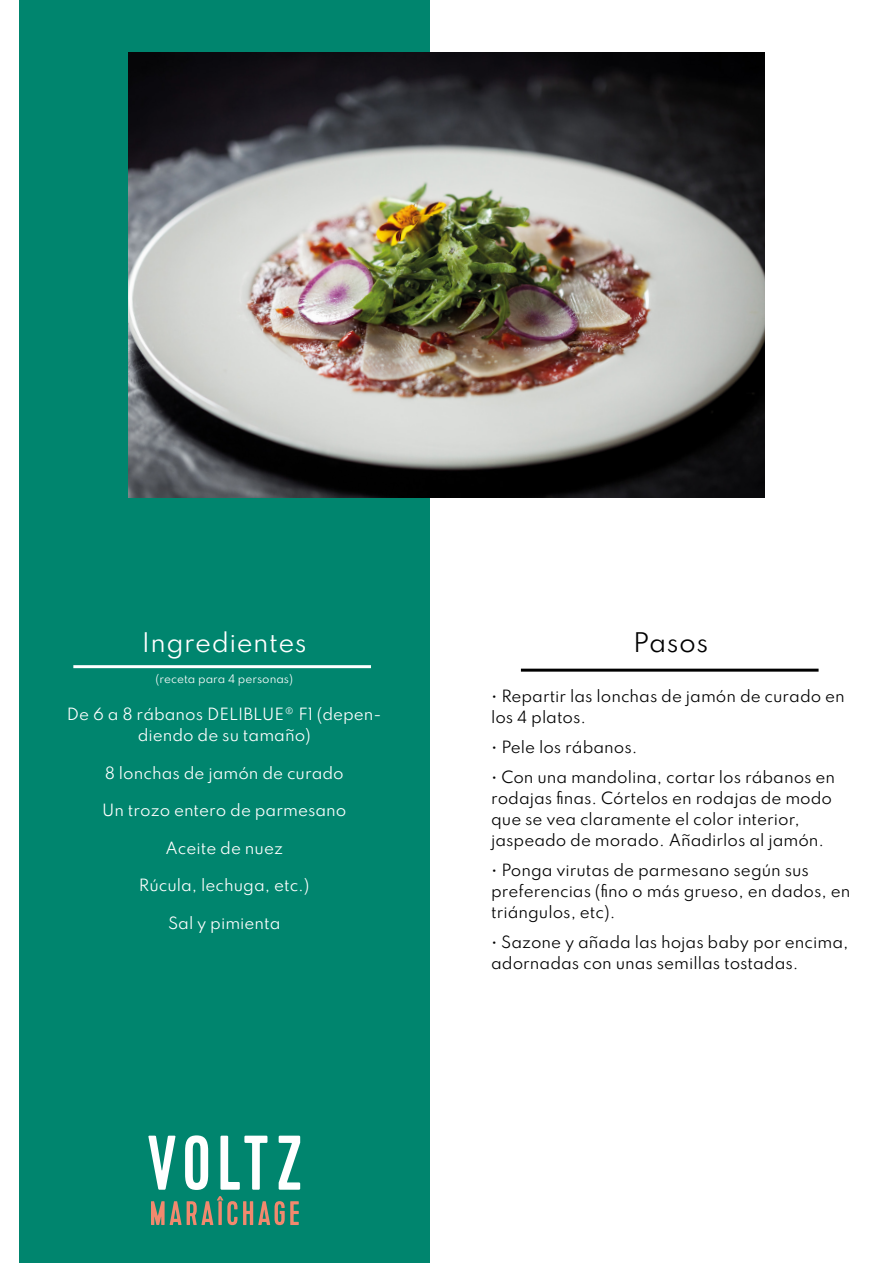
<style>
.page{position:relative;width:893px;height:1263px;background:#fff}
.page>*{position:absolute;margin:0;border:0;box-sizing:border-box;transform-origin:0 0}
.t1{font:24px "Spartan";letter-spacing:.02em;color:#fff}
.t2{font:24px "Spartan";letter-spacing:.015em;color:#000}
.t3{font:15px/21px "Spartan";color:#000}
.t4{font:15px/21px "Spartan";color:#fff;text-align:center}
.t5{font:10.5px "Spartan";color:#fff}
</style>
<div class="page">
<div style="left:19px;top:0;width:410px;height:1263px;background:#00856e"></div>
<svg style="left:148px;top:1136px;width:28px;height:54px"></svg>
<svg style="left:185px;top:1135px;width:23px;height:55px"></svg>
<svg style="left:220px;top:1136px;width:47px;height:54px"></svg>
<svg style="left:279px;top:1136px;width:21px;height:54px"></svg>
<svg style="left:151px;top:1196px;width:86px;height:29px"></svg>
<svg style="left:243px;top:1201px;width:56px;height:24px"></svg>
<img style="left:129px;top:52px;width:635px;height:445px">
<hr style="left:73px;top:665px;width:298px;height:3px;background:#fff">
<hr style="left:521px;top:669px;width:298px;height:3px;background:#000">
<p class="t1" style="left:142px;top:624px;width:166px">Ingredientes</p>
<p class="t5" style="left:156px;top:671px;width:139px">(receta para 4 personas)</p>
<p class="t4" style="left:67px;top:703px;width:316px">De 6 a 8 rábanos DELIBLUE® F1 (depen&shy;diendo de su tamaño)</p>
<p class="t4" style="left:105px;top:762px;width:240px">8 lonchas de jamón de curado</p>
<p class="t4" style="left:102px;top:799px;width:246px">Un trozo entero de parmesano</p>
<p class="t4" style="left:166px;top:837px;width:119px">Aceite de nuez</p>
<p class="t4" style="left:139px;top:874px;width:172px">Rúcula, lechuga, etc.)</p>
<p class="t4" style="left:168px;top:912px;width:114px">Sal y pimienta</p>
<p class="t2" style="left:633px;top:624px;width:77px">Pasos</p>
<p class="t3" style="left:491px;top:685px;width:355px">• Repartir las lonchas de jamón de curado en los 4 platos.</p>
<p class="t3" style="left:491px;top:736px;width:148px">• Pele los rábanos.</p>
<p class="t3" style="left:491px;top:766px;width:345px">• Con una mandolina, cortar los rábanos en rodajas finas. Córtelos en rodajas de modo que se vea claramente el color interior, jaspeado de morado. Añadirlos al jamón.</p>
<p class="t3" style="left:491px;top:859px;width:361px">• Ponga virutas de parmesano según sus preferencias (fino o más grueso, en dados, en triángulos, etc).</p>
<p class="t3" style="left:491px;top:931px;width:359px">• Sazone y añada las hojas baby por encima, adornadas con unas semillas tostadas.</p>
</div>
